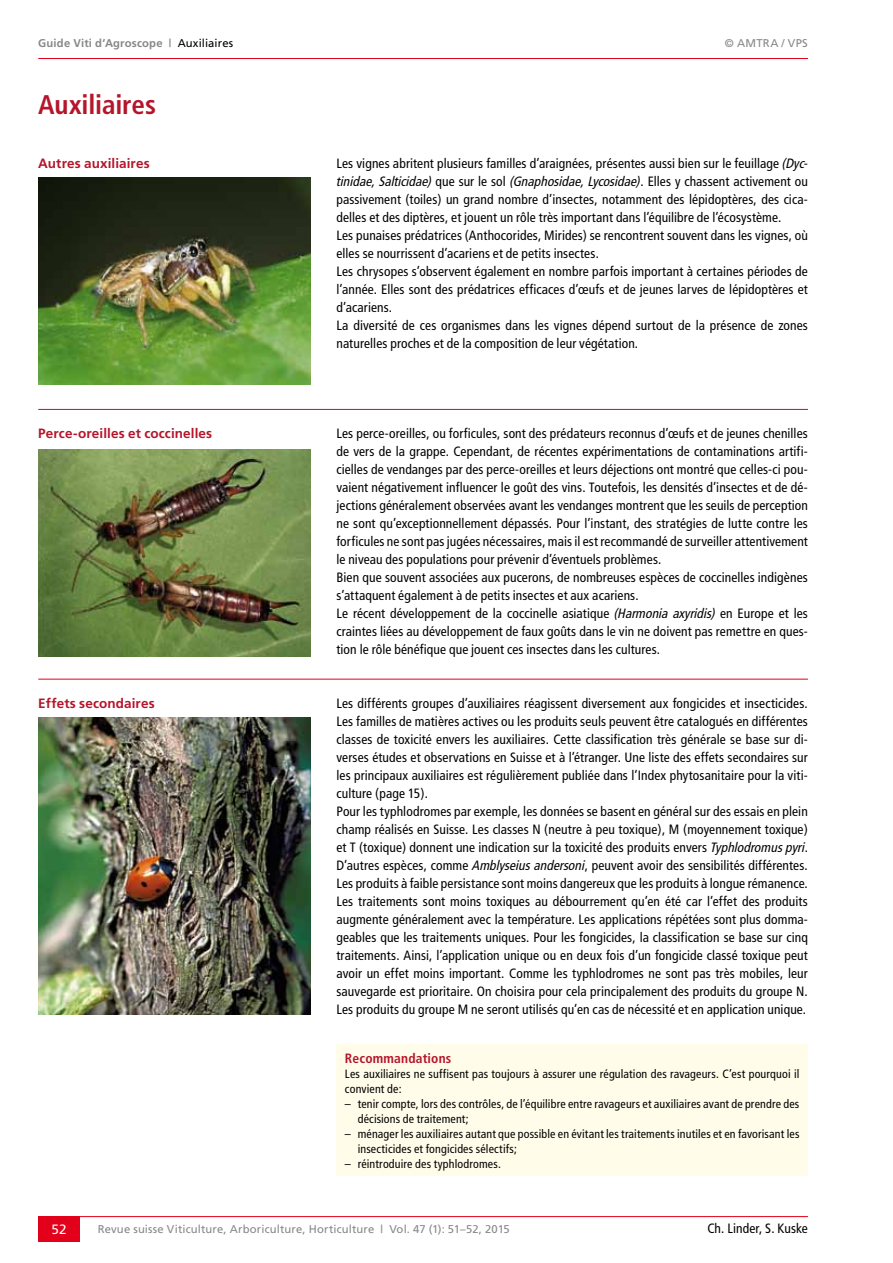
<style>
.page{position:relative;width:893px;height:1263px;background:#fff}
.page>*{position:absolute;margin:0;border:0;box-sizing:border-box;transform-origin:0 0}
.t1{font:700 condensed 27px "Frutiger";letter-spacing:-.005em;color:#b5152b}
.t2{font:condensed 13.5px/18px "Frutiger";letter-spacing:.01em;color:#000}
.t3{font:700 13.5px "Frutiger";letter-spacing:.01em;color:#b5152b}
.t4{font:700 condensed 13.5px "Frutiger";letter-spacing:.015em;color:#b5152b}
.t5{font:13.5px "Frutiger";color:#fff}
.t6{font:condensed 12px/15px "Frutiger";letter-spacing:.015em;color:#000}
.t7{font:11.25px "Frutiger";letter-spacing:.015em;color:#87888a}
.t8{font:700 11.25px "Frutiger";letter-spacing:.015em;color:#87888a}
.s1{font-weight:400;color:#000}
.s2{font-style:italic}
</style>
<div class="page">
<hr style="left:38px;top:58px;width:770px;height:1px;background:#e2001a">
<hr style="left:38px;top:1216px;width:770px;height:1px;background:#e2001a">
<div style="left:38px;top:1216px;width:42px;height:26px;background:#e2001a"></div>
<hr style="left:38px;top:409px;width:770px;height:1px;background:#e2001a">
<hr style="left:38px;top:679px;width:770px;height:1px;background:#e2001a">
<div style="left:336px;top:1044px;width:472px;height:132px;background:#fffdea"></div>
<img style="left:38px;top:177px;width:273px;height:207px">
<img style="left:38px;top:449px;width:273px;height:208px">
<img style="left:38px;top:717px;width:273px;height:297px">
<p class="t8" style="left:38px;top:37px;width:196px">Guide Viti d’Agroscope | <span class="s1">Auxiliaires</span></p>
<p class="t7" style="left:725px;top:37px;width:84px">© AMTRA / VPS</p>
<h1 class="t1" style="left:38px;top:89px;width:119px">Auxiliaires</h1>
<p class="t3" style="left:38px;top:156px;width:113px">Autres auxiliaires</p>
<p class="t2" style="left:336px;top:155px;width:473px">Les vignes abritent plusieurs familles d’araignées, présentes aussi bien sur le feuillage <span class="s2">(Dyc&shy;tinidae, Salticidae)</span> que sur le sol <span class="s2">(Gnaphosidae, Lycosidae)</span>. Elles y chassent activement ou passivement (toiles) un grand nombre d’insectes, notamment des lépidoptères, des cica&shy;delles et des diptères, et jouent un rôle très important dans l’équilibre de l’écosystème.<br>Les punaises prédatrices (Anthocorides, Mirides) se rencontrent souvent dans les vignes, où elles se nourrissent d’acariens et de petits insectes.<br>Les chrysopes s’observent également en nombre parfois important à certaines périodes de l’année. Elles sont des prédatrices efficaces d’œufs et de jeunes larves de lépidoptères et d’acariens.<br>La diversité de ces organismes dans les vignes dépend surtout de la présence de zones naturelles proches et de la composition de leur végétation.</p>
<p class="t3" style="left:38px;top:426px;width:176px">Perce-oreilles et coccinelles</p>
<p class="t2" style="left:336px;top:425px;width:473px">Les perce-oreilles, ou forficules, sont des prédateurs reconnus d’œufs et de jeunes chenilles de vers de la grappe. Cependant, de récentes expérimentations de contaminations artifi&shy;cielles de vendanges par des perce-oreilles et leurs déjections ont montré que celles-ci pou&shy;vaient négativement influencer le goût des vins. Toutefois, les densités d’insectes et de dé&shy;jections généralement observées avant les vendanges montrent que les seuils de perception ne sont qu’exceptionnellement dépassés. Pour l’instant, des stratégies de lutte contre les forficules ne sont pas jugées nécessaires, mais il est recommandé de surveiller attentivement le niveau des populations pour prévenir d’éventuels problèmes.<br>Bien que souvent associées aux pucerons, de nombreuses espèces de coccinelles indigènes s’attaquent également à de petits insectes et aux acariens.<br>Le récent développement de la coccinelle asiatique <span class="s2">(Harmonia axyridis)</span> en Europe et les craintes liées au développement de faux goûts dans le vin ne doivent pas remettre en ques&shy;tion le rôle bénéfique que jouent ces insectes dans les cultures.</p>
<p class="t3" style="left:38px;top:696px;width:118px">Effets secondaires</p>
<p class="t2" style="left:336px;top:694px;width:473px">Les différents groupes d’auxiliaires réagissent diversement aux fongicides et insecticides.<br>Les familles de matières actives ou les produits seuls peuvent être catalogués en différentes classes de toxicité envers les auxiliaires. Cette classification très générale se base sur di&shy;verses études et observations en Suisse et à l’étranger. Une liste des effets secondaires sur les principaux auxiliaires est régulièrement publiée dans l’Index phytosanitaire pour la viti&shy;culture (page 15).<br>Pour les typhlodromes par exemple, les données se basent en général sur des essais en plein champ réalisés en Suisse. Les classes N (neutre à peu toxique), M (moyennement toxique) et T (toxique) donnent une indication sur la toxicité des produits envers <span class="s2">Typhlodromus pyri</span>.<br>D’autres espèces, comme <span class="s2">Amblyseius andersoni</span>, peuvent avoir des sensibilités différentes.<br>Les produits à faible persistance sont moins dangereux que les produits à longue rémanence.<br>Les traitements sont moins toxiques au débourrement qu’en été car l’effet des produits augmente généralement avec la température. Les applications répétées sont plus domma&shy;geables que les traitements uniques. Pour les fongicides, la classification se base sur cinq traitements. Ainsi, l’application unique ou en deux fois d’un fongicide classé toxique peut avoir un effet moins important. Comme les typhlodromes ne sont pas très mobiles, leur sauvegarde est prioritaire. On choisira pour cela principalement des produits du groupe N.<br>Les produits du groupe M ne seront utilisés qu’en cas de nécessité et en application unique.</p>
<p class="t4" style="left:345px;top:1050px;width:108px">Recommandations</p>
<p class="t6" style="left:345px;top:1066px;width:456px">Les auxiliaires ne suffisent pas toujours à assurer une régulation des ravageurs. C’est pourquoi il convient de:</p>
<p class="t6" style="left:358px;top:1096px;width:443px;text-indent:-13px">– tenir compte, lors des contrôles, de l’équilibre entre ravageurs et auxiliaires avant de prendre des décisions de traitement;</p>
<p class="t6" style="left:358px;top:1126px;width:443px;text-indent:-13px">– ménager les auxiliaires autant que possible en évitant les traitements inutiles et en favorisant les insecticides et fongicides sélectifs;</p>
<p class="t6" style="left:345px;top:1156px;width:158px">– réintroduire des typhlodromes.</p>
<p class="t5" style="left:51px;top:1221px;width:17px">52</p>
<p class="t7" style="left:98px;top:1223px;width:414px">Revue suisse Viticulture, Arboriculture, Horticulture | Vol. 47 (1): 51–52, 2015</p>
<p class="t2" style="left:707px;top:1219px;width:102px">Ch. Linder, S. Kuske</p>
</div>
